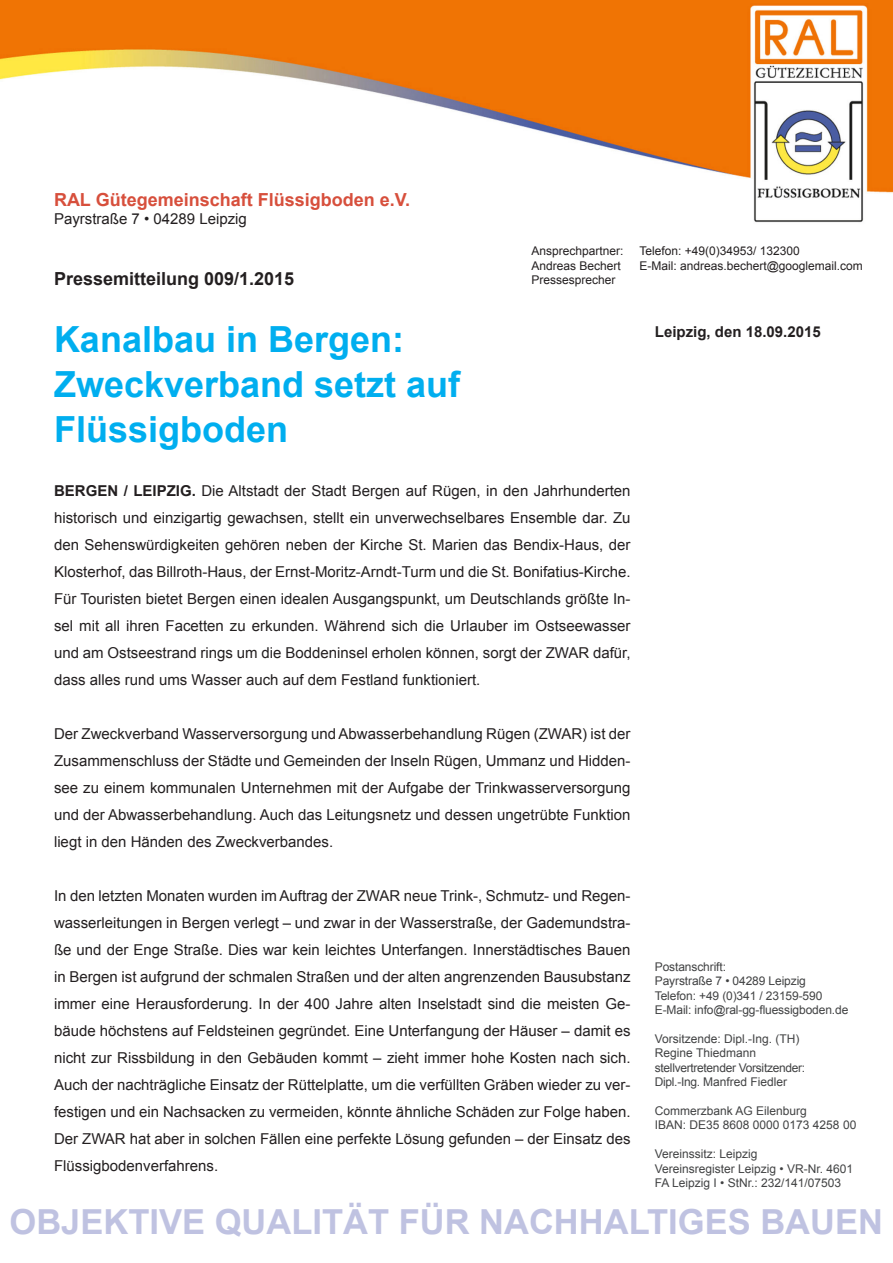
<style>
.page{position:relative;width:893px;height:1263px;background:#fff}
.page>*{position:absolute;margin:0;border:0;box-sizing:border-box;transform-origin:0 0}
.t1{font:700 36px/45px "Arial";color:#00aeef}
.t2{font:700 34.5px "Arial";color:#bfc2e1}
.t3{font:700 18px "Arial";color:#d74f3c}
.t4{font:700 18px "Arial";color:#231f20}
.t5{font:15px/27px "Arial";color:#231f20;text-align:justify}
.t6{font:700 15px "Arial";color:#231f20}
.t7{font:12px "Arial";color:#414243}
.t8{font:12px "Arial";color:#231f20}
.t9{font:12px "Arial";letter-spacing:-.025em;color:#414243}
.s1{font-weight:700}
</style>
<div class="page">
<img style="left:0;top:0;width:893px;height:223px">
<p class="t3" style="left:54px;top:188px;width:358px">RAL Gütegemeinschaft Flüssigboden e.V.</p>
<p class="t5" style="left:54px;top:205px;width:194px">Payrstraße 7 • 04289 Leipzig</p>
<p class="t4" style="left:54px;top:266px;width:242px">Pressemitteilung 009/1.2015</p>
<p class="t8" style="left:531px;top:243px;width:94px">Ansprechpartner:</p>
<p class="t8" style="left:639px;top:243px;width:162px">Telefon: +49(0)34953/ 132300</p>
<p class="t8" style="left:531px;top:258px;width:91px">Andreas Bechert</p>
<p class="t8" style="left:639px;top:258px;width:225px">E-Mail: andreas.bechert@googlemail.com</p>
<p class="t8" style="left:531px;top:272px;width:86px">Pressesprecher</p>
<p class="t1" style="left:54px;top:318px;width:408px">Kanalbau in Bergen:<br>Zweckverband setzt auf<br>Flüssigboden</p>
<p class="t5" style="left:54px;top:477px;width:578px"><span class="s1">BERGEN / LEIPZIG.</span> Die Altstadt der Stadt Bergen auf Rügen, in den Jahrhunderten historisch und einzigartig gewachsen, stellt ein unverwechselbares Ensemble dar. Zu den Sehenswürdigkeiten gehören neben der Kirche St. Marien das Bendix-Haus, der Klosterhof, das Billroth-Haus, der Ernst-Moritz-Arndt-Turm und die St. Bonifatius-Kirche.<br>Für Touristen bietet Bergen einen idealen Ausgangspunkt, um Deutschlands größte In&shy;sel mit all ihren Facetten zu erkunden. Während sich die Urlauber im Ostseewasser und am Ostseestrand rings um die Boddeninsel erholen können, sorgt der ZWAR dafür, dass alles rund ums Wasser auch auf dem Festland funktioniert.</p>
<p class="t6" style="left:655px;top:322px;width:167px">Leipzig, den 18.09.2015</p>
<p class="t5" style="left:54px;top:720px;width:578px">Der Zweckverband Wasserversorgung und Abwasserbehandlung Rügen (ZWAR) ist der Zusammenschluss der Städte und Gemeinden der Inseln Rügen, Ummanz und Hidden&shy;see zu einem kommunalen Unternehmen mit der Aufgabe der Trinkwasserversorgung und der Abwasserbehandlung. Auch das Leitungsnetz und dessen ungetrübte Funktion liegt in den Händen des Zweckverbandes.</p>
<p class="t5" style="left:54px;top:882px;width:578px">In den letzten Monaten wurden im Auftrag der ZWAR neue Trink-, Schmutz- und Regen&shy;wasserleitungen in Bergen verlegt – und zwar in der Wasserstraße, der Gademundstra&shy;ße und der Enge Straße. Dies war kein leichtes Unterfangen. Innerstädtisches Bauen in Bergen ist aufgrund der schmalen Straßen und der alten angrenzenden Bausubstanz immer eine Herausforderung. In der 400 Jahre alten Inselstadt sind die meisten Ge&shy;bäude höchstens auf Feldsteinen gegründet. Eine Unterfangung der Häuser – damit es nicht zur Rissbildung in den Gebäuden kommt – zieht immer hohe Kosten nach sich.<br>Auch der nachträgliche Einsatz der Rüttelplatte, um die verfüllten Gräben wieder zu ver&shy;festigen und ein Nachsacken zu vermeiden, könnte ähnliche Schäden zur Folge haben.<br>Der ZWAR hat aber in solchen Fällen eine perfekte Lösung gefunden – der Einsatz des Flüssigbodenverfahrens.</p>
<p class="t7" style="left:655px;top:959px;width:73px">Postanschrift:</p>
<p class="t7" style="left:655px;top:973px;width:153px">Payrstraße 7 • 04289 Leipzig</p>
<p class="t7" style="left:655px;top:988px;width:169px">Telefon: +49 (0)341 / 23159-590</p>
<p class="t7" style="left:655px;top:1002px;width:195px">E-Mail: info@ral-gg-fluessigboden.de</p>
<p class="t7" style="left:655px;top:1031px;width:146px">Vorsitzende: Dipl.-Ing. (TH)</p>
<p class="t7" style="left:655px;top:1045px;width:103px">Regine Thiedmann</p>
<p class="t9" style="left:655px;top:1060px;width:152px">stellvertretender Vorsitzender:</p>
<p class="t7" style="left:655px;top:1074px;width:134px">Dipl.-Ing. Manfred Fiedler</p>
<p class="t7" style="left:655px;top:1103px;width:154px">Commerzbank AG Eilenburg</p>
<p class="t7" style="left:655px;top:1117px;width:203px">IBAN: DE35 8608 0000 0173 4258 00</p>
<p class="t7" style="left:655px;top:1146px;width:104px">Vereinssitz: Leipzig</p>
<p class="t7" style="left:655px;top:1160px;width:200px">Vereinsregister Leipzig • VR-Nr. 4601</p>
<p class="t7" style="left:655px;top:1175px;width:188px">FA Leipzig I • StNr.: 232/141/07503</p>
<p class="t2" style="left:10px;top:1199px;width:875px">OBJEKTIVE QUALITÄT FÜR NACHHALTIGES BAUEN</p>
</div>
